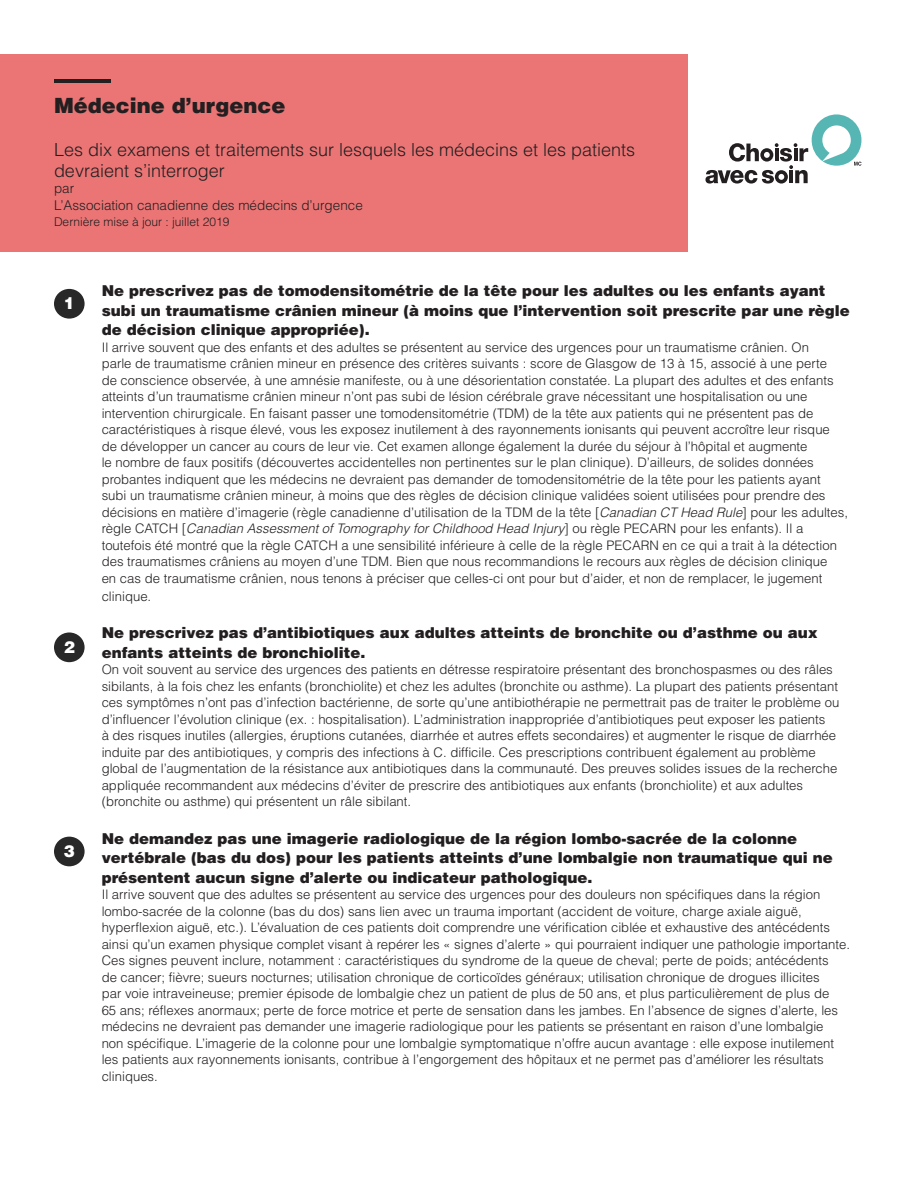
<style>
.page{position:relative;width:918px;height:1188px;background:#fff}
.page>*{position:absolute;margin:0;border:0;box-sizing:border-box;transform-origin:0 0}
.t1{font:900 21px "Helvetica LT Std";color:#231f20}
.t2{font:300 18px/21px "Helvetica LT Std";color:#231f20}
.t3{font:900 16.5px "Helvetica LT Std";color:#fff}
.t4{font:900 15px/19.5px "Helvetica LT Std";color:#231f20}
.t5{font:300 13.5px "Helvetica LT Std";color:#231f20}
.t6{font:300 13.2px/16.5px "Helvetica LT Std";color:#231f20}
.t7{font:300 12px "Helvetica LT Std";color:#231f20}
.s1{font-style:italic}
</style>
<div class="page">
<div style="left:54px;top:837px;width:31px;height:29px;background:#282828;border-radius:50%"></div>
<div style="left:54px;top:632px;width:31px;height:30px;background:#282828;border-radius:50%"></div>
<div style="left:54px;top:289px;width:31px;height:30px;background:#282828;border-radius:50%"></div>
<div style="left:0;top:54px;width:688px;height:198px;background:#eb7575"></div>
<hr style="left:54px;top:80px;width:57px;height:3px;background:#231f20">
<svg style="left:705px;top:114px;width:156px;height:70px"></svg>
<p class="t1" style="left:54px;top:92px;width:233px">Médecine d’urgence</p>
<p class="t2" style="left:54px;top:139px;width:583px">Les dix examens et traitements sur lesquels les médecins et les patients devraient s’interroger</p>
<p class="t5" style="left:54px;top:180px;width:22px">par</p>
<p class="t5" style="left:54px;top:197px;width:310px">L’Association canadienne des médecins d’urgence</p>
<p class="t7" style="left:54px;top:215px;width:177px">Dernière mise à jour : juillet 2019</p>
<p class="t3" style="left:64px;top:292px;width:13px">1</p>
<p class="t3" style="left:64px;top:636px;width:13px">2</p>
<p class="t3" style="left:64px;top:840px;width:13px">3</p>
<p class="t4" style="left:102px;top:281px;width:750px">Ne prescrivez pas de tomodensitométrie de la tête pour les adultes ou les enfants ayant subi un traumatisme crânien mineur (à moins que l’intervention soit prescrite par une règle de décision clinique appropriée).</p>
<p class="t6" style="left:102px;top:339px;width:748px">Il arrive souvent que des enfants et des adultes se présentent au service des urgences pour un traumatisme crânien. On<br>parle de traumatisme crânien mineur en présence des critères suivants : score de Glasgow de 13 à 15, associé à une perte<br>de conscience observée, à une amnésie manifeste, ou à une désorientation constatée. La plupart des adultes et des enfants atteints d’un traumatisme crânien mineur n’ont pas subi de lésion cérébrale grave nécessitant une hospitalisation ou une intervention chirurgicale. En faisant passer une tomodensitométrie (TDM) de la tête aux patients qui ne présentent pas de caractéristiques à risque élevé, vous les exposez inutilement à des rayonnements ionisants qui peuvent accroître leur risque de développer un cancer au cours de leur vie. Cet examen allonge également la durée du séjour à l’hôpital et augmente<br>le nombre de faux positifs (découvertes accidentelles non pertinentes sur le plan clinique). D’ailleurs, de solides données probantes indiquent que les médecins ne devraient pas demander de tomodensitométrie de la tête pour les patients ayant subi un traumatisme crânien mineur, à moins que des règles de décision clinique validées soient utilisées pour prendre des décisions en matière d’imagerie (règle canadienne d’utilisation de la TDM de la tête [<span class="s1">Canadian CT Head Rule</span>] pour les adultes, règle CATCH [<span class="s1">Canadian Assessment of Tomography for Childhood Head Injury</span>] ou règle PECARN pour les enfants). Il a toutefois été montré que la règle CATCH a une sensibilité inférieure à celle de la règle PECARN en ce qui a trait à la détection des traumatismes crâniens au moyen d’une TDM. Bien que nous recommandions le recours aux règles de décision clinique<br>en cas de traumatisme crânien, nous tenons à préciser que celles-ci ont pour but d’aider, et non de remplacer, le jugement</p>
<p class="t6" style="left:102px;top:588px;width:51px">clinique.</p>
<p class="t4" style="left:102px;top:623px;width:718px">Ne prescrivez pas d’antibiotiques aux adultes atteints de bronchite ou d’asthme ou aux enfants atteints de bronchiolite.</p>
<p class="t6" style="left:102px;top:661px;width:739px">On voit souvent au service des urgences des patients en détresse respiratoire présentant des bronchospasmes ou des râles sibilants, à la fois chez les enfants (bronchiolite) et chez les adultes (bronchite ou asthme). La plupart des patients présentant ces symptômes n’ont pas d’infection bactérienne, de sorte qu’une antibiothérapie ne permettrait pas de traiter le problème ou d’influencer l’évolution clinique (ex. : hospitalisation). L’administration inappropriée d’antibiotiques peut exposer les patients<br>à des risques inutiles (allergies, éruptions cutanées, diarrhée et autres effets secondaires) et augmenter le risque de diarrhée induite par des antibiotiques, y compris des infections à C. difficile. Ces prescriptions contribuent également au problème global de l’augmentation de la résistance aux antibiotiques dans la communauté. Des preuves solides issues de la recherche appliquée recommandent aux médecins d’éviter de prescrire des antibiotiques aux enfants (bronchiolite) et aux adultes (bronchite ou asthme) qui présentent un râle sibilant.</p>
<p class="t4" style="left:102px;top:828px;width:733px">Ne demandez pas une imagerie radiologique de la région lombo-sacrée de la colonne vertébrale (bas du dos) pour les patients atteints d’une lombalgie non traumatique qui ne présentent aucun signe d’alerte ou indicateur pathologique.</p>
<p class="t6" style="left:102px;top:886px;width:750px">Il arrive souvent que des adultes se présentent au service des urgences pour des douleurs non spécifiques dans la région lombo-sacrée de la colonne (bas du dos) sans lien avec un trauma important (accident de voiture, charge axiale aiguë, hyperflexion aiguë, etc.). L’évaluation de ces patients doit comprendre une vérification ciblée et exhaustive des antécédents ainsi qu’un examen physique complet visant à repérer les « signes d’alerte » qui pourraient indiquer une pathologie importante.<br>Ces signes peuvent inclure, notamment : caractéristiques du syndrome de la queue de cheval; perte de poids; antécédents<br>de cancer; fièvre; sueurs nocturnes; utilisation chronique de corticoïdes généraux; utilisation chronique de drogues illicites<br>par voie intraveineuse; premier épisode de lombalgie chez un patient de plus de 50 ans, et plus particulièrement de plus de<br>65 ans; réflexes anormaux; perte de force motrice et perte de sensation dans les jambes. En l’absence de signes d’alerte, les médecins ne devraient pas demander une imagerie radiologique pour les patients se présentant en raison d’une lombalgie<br>non spécifique. L’imagerie de la colonne pour une lombalgie symptomatique n’offre aucun avantage : elle expose inutilement les patients aux rayonnements ionisants, contribue à l’engorgement des hôpitaux et ne permet pas d’améliorer les résultats cliniques.</p>
</div>
